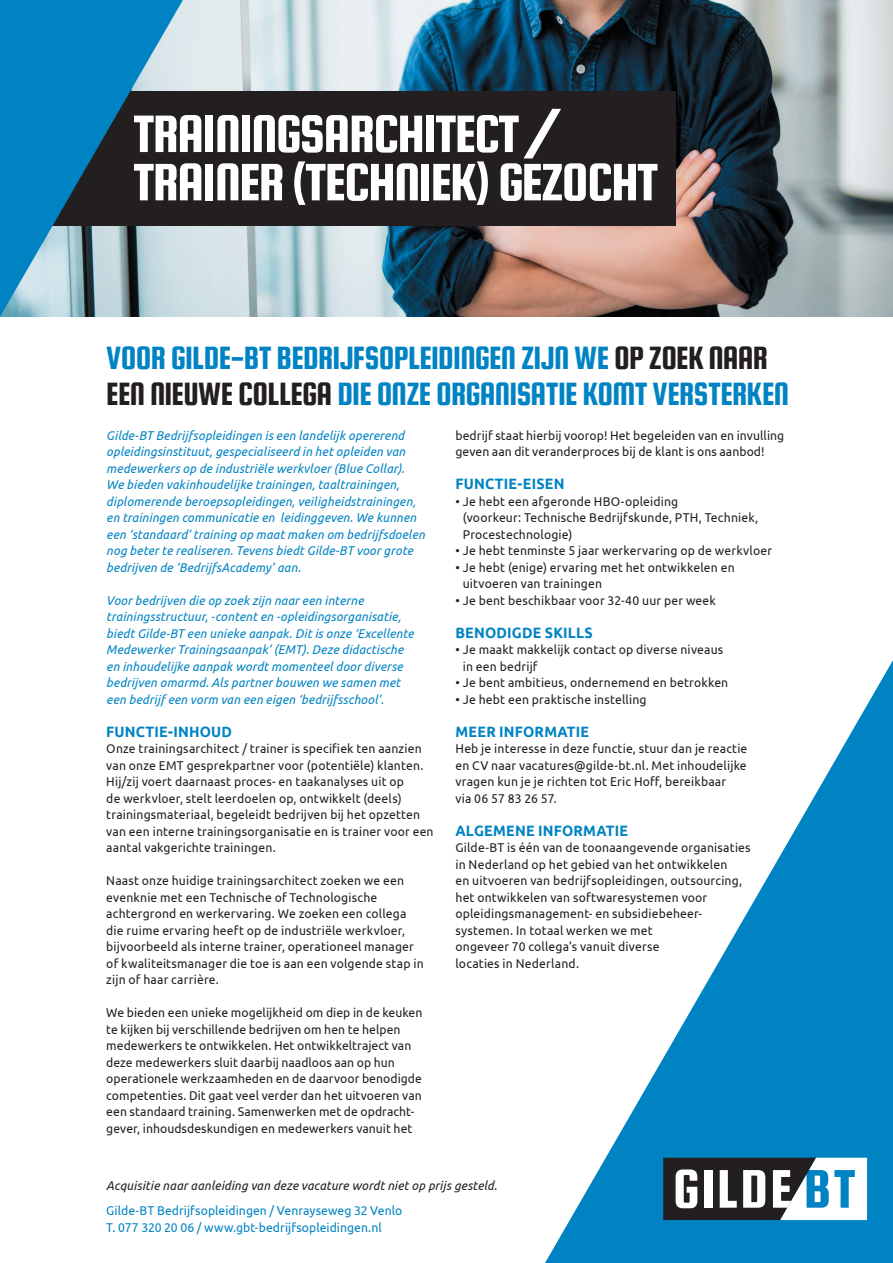
<style>
.page{position:relative;width:893px;height:1263px;background:#fff}
.page>*{position:absolute;margin:0;border:0;box-sizing:border-box;transform-origin:0 0}
.t1{font:34.5px/36px "Squada One";letter-spacing:-.02em;color:#0083c3;scale:.95 1}
.t2{font:700 15px "Ubuntu";letter-spacing:.015em;color:#0083c3;scale:.95 1}
.t3{font:12.75px/16.5px "Ubuntu";letter-spacing:.015em;color:#231f20;scale:.95 1}
.t4{font:italic 12.75px/16.5px "Ubuntu";letter-spacing:.015em;color:#0083c3;scale:.95 1}
.t5{font:12.75px/16.5px "Ubuntu";letter-spacing:.005em;color:#0083c3;scale:.95 1}
.t6{font:italic 12.75px "Ubuntu";letter-spacing:.015em;color:#231f20;scale:.95 1}
.s1{color:#231f20}
</style>
<div class="page">
<img style="left:183px;top:0;width:710px;height:316px">
<svg style="left:545px;top:660px;width:348px;height:603px"></svg>
<svg style="left:663px;top:1158px;width:204px;height:62px"></svg>
<div style="left:42px;top:91px;width:634px;height:134px;background:#231f20"></div>
<svg style="left:183px;top:115px;width:18px;height:37px"></svg>
<div style="left:205px;top:116px;width:8px;height:36px;background:#fff"></div>
<svg style="left:217px;top:115px;width:21px;height:37px"></svg>
<div style="left:242px;top:116px;width:8px;height:36px;background:#fff"></div>
<svg style="left:254px;top:115px;width:168px;height:38px"></svg>
<div style="left:426px;top:116px;width:8px;height:36px;background:#fff"></div>
<svg style="left:183px;top:163px;width:18px;height:37px"></svg>
<div style="left:205px;top:164px;width:8px;height:36px;background:#fff"></div>
<svg style="left:217px;top:163px;width:65px;height:37px"></svg>
<svg style="left:294px;top:161px;width:124px;height:44px"></svg>
<div style="left:421px;top:164px;width:8px;height:36px;background:#fff"></div>
<svg style="left:433px;top:109px;width:224px;height:96px"></svg>
<svg style="left:0;top:0;width:183px;height:317px;fill:#0883c3"></svg>
<h1 class="t1" style="left:106px;top:339px;width:720px">VOOR GILDE-BT BEDRIJFSOPLEIDINGEN ZIJN WE <span class="s1">OP ZOEK NAAR<br>EEN NIEUWE COLLEGA</span> DIE ONZE ORGANISATIE KOMT VERSTERKEN</h1>
<p class="t4" style="left:106px;top:427px;width:337px">Gilde-BT Bedrijfsopleidingen is een landelijk opererend opleidingsinstituut, gespecialiseerd in het opleiden van medewerkers op de industriële werkvloer (Blue Collar).<br>We bieden vakinhoudelijke trainingen, taaltrainingen, diplomerende beroepsopleidingen, veiligheidstrainingen, en trainingen communicatie en leidinggeven. We kunnen een ‘standaard’ training op maat maken om bedrijfsdoelen nog beter te realiseren. Tevens biedt Gilde-BT voor grote bedrijven de ‘BedrijfsAcademy’ aan.</p>
<p class="t4" style="left:106px;top:592px;width:325px">Voor bedrijven die op zoek zijn naar een interne trainingsstructuur, -content en -opleidingsorganisatie, biedt Gilde-BT een unieke aanpak. Dit is onze ‘Excellente Medewerker Trainingsaanpak’ (EMT). Deze didactische en inhoudelijke aanpak wordt momenteel door diverse bedrijven omarmd. Als partner bouwen we samen met een bedrijf een vorm van een eigen ‘bedrijfsschool’.</p>
<p class="t2" style="left:106px;top:722px;width:134px">FUNCTIE-INHOUD</p>
<p class="t3" style="left:106px;top:740px;width:346px">Onze trainingsarchitect / trainer is specifiek ten aanzien van onze EMT gesprekpartner voor (potentiële) klanten.<br>Hij/zij voert daarnaast proces- en taakanalyses uit op<br>de werkvloer, stelt leerdoelen op, ontwikkelt (deels) trainingsmateriaal, begeleidt bedrijven bij het opzetten van een interne trainingsorganisatie en is trainer voor een aantal vakgerichte trainingen.</p>
<p class="t3" style="left:106px;top:872px;width:336px">Naast onze huidige trainingsarchitect zoeken we een evenknie met een Technische of Technologische achtergrond en werkervaring. We zoeken een collega die ruime ervaring heeft op de industriële werkvloer, bijvoorbeeld als interne trainer, operationeel manager of kwaliteitsmanager die toe is aan een volgende stap in zijn of haar carrière.</p>
<p class="t3" style="left:106px;top:1004px;width:334px">We bieden een unieke mogelijkheid om diep in de keuken te kijken bij verschillende bedrijven om hen te helpen medewerkers te ontwikkelen. Het ontwikkeltraject van deze medewerkers sluit daarbij naadloos aan op hun operationele werkzaamheden en de daarvoor benodigde competenties. Dit gaat veel verder dan het uitvoeren van een standaard training. Samenwerken met de opdracht&shy;gever, inhoudsdeskundigen en medewerkers vanuit het</p>
<p class="t3" style="left:455px;top:427px;width:348px">bedrijf staat hierbij voorop! Het begeleiden van en invulling geven aan dit veranderproces bij de klant is ons aanbod!</p>
<p class="t2" style="left:455px;top:475px;width:116px">FUNCTIE-EISEN</p>
<p class="t3" style="left:463px;top:493px;width:312px;text-indent:-7px">• Je hebt een afgeronde HBO-opleiding<br>(voorkeur: Technische Bedrijfskunde, PTH, Techniek,<br>Procestechnologie)</p>
<p class="t3" style="left:455px;top:542px;width:335px">• Je hebt tenminste 5 jaar werkervaring op de werkvloer</p>
<p class="t3" style="left:463px;top:559px;width:288px;text-indent:-7px">• Je hebt (enige) ervaring met het ontwikkelen en uitvoeren van trainingen</p>
<p class="t3" style="left:455px;top:592px;width:276px">• Je bent beschikbaar voor 32-40 uur per week</p>
<p class="t2" style="left:455px;top:623px;width:146px">BENODIGDE SKILLS</p>
<p class="t3" style="left:463px;top:641px;width:276px;text-indent:-7px">• Je maakt makkelijk contact op diverse niveaus in een bedrijf</p>
<p class="t3" style="left:455px;top:674px;width:289px">• Je bent ambitieus, ondernemend en betrokken</p>
<p class="t3" style="left:455px;top:691px;width:203px">• Je hebt een praktische instelling</p>
<p class="t2" style="left:455px;top:722px;width:142px">MEER INFORMATIE</p>
<p class="t3" style="left:455px;top:740px;width:309px">Heb je interesse in deze functie, stuur dan je reactie en CV naar vacatures@gilde-bt.nl. Met inhoudelijke vragen kun je je richten tot Eric Hoff, bereikbaar<br>via 06 57 83 26 57.</p>
<p class="t2" style="left:455px;top:821px;width:183px">ALGEMENE INFORMATIE</p>
<p class="t3" style="left:455px;top:839px;width:312px">Gilde-BT is één van de toonaangevende organisaties in Nederland op het gebied van het ontwikkelen<br>en uitvoeren van bedrijfsopleidingen, outsourcing, het ontwikkelen van softwaresystemen voor opleidingsmanagement- en subsidiebeheer&shy;systemen. In totaal werken we met<br>ongeveer 70 collega’s vanuit diverse<br>locaties in Nederland.</p>
<p class="t6" style="left:106px;top:1178px;width:413px">Acquisitie naar aanleiding van deze vacature wordt niet op prijs gesteld.</p>
<p class="t5" style="left:106px;top:1202px;width:313px">Gilde-BT Bedrijfsopleidingen / Venrayseweg 32 Venlo<br>T. 077 320 20 06 / www.gbt-bedrijfsopleidingen.nl</p>
</div>
